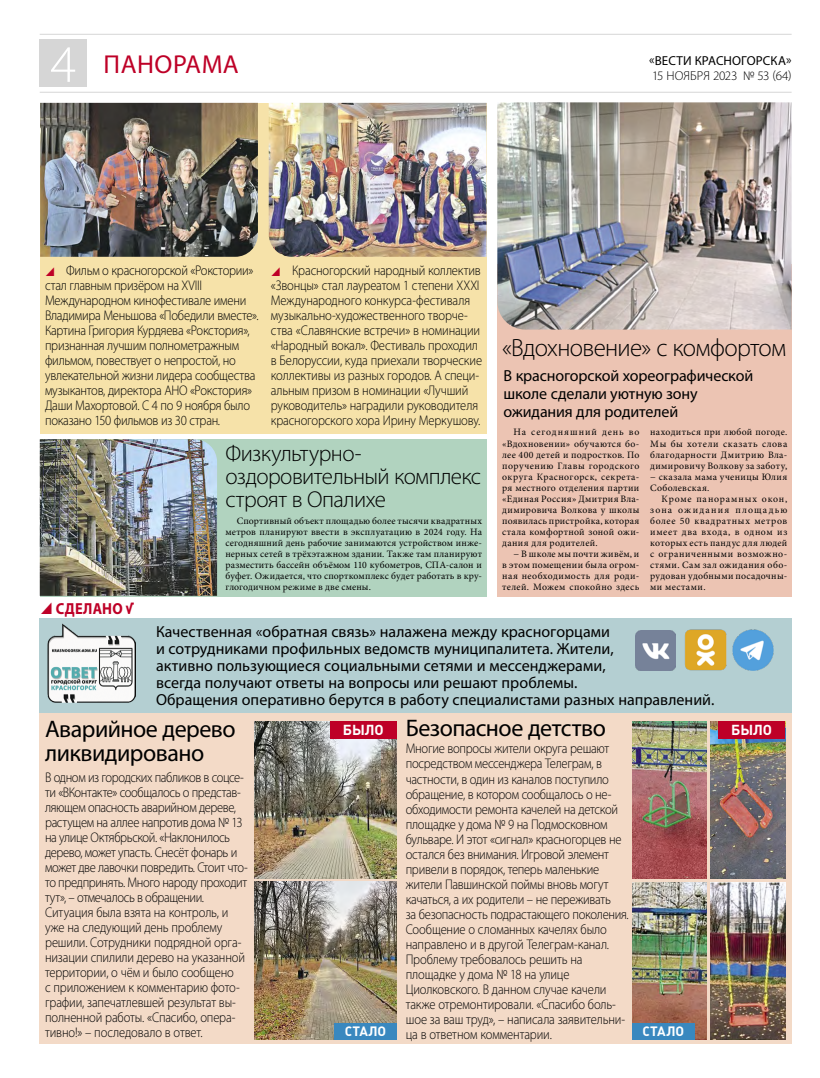
<style>
.page{position:relative;width:820px;height:1078px;background:#fff}
.page>*{position:absolute;margin:0;border:0;box-sizing:border-box;transform-origin:0 0}
.t1{font:300 53px "Myriad Pro";color:#fff}
.t2{font:26px "Myriad Pro";letter-spacing:.02em;color:#be0027}
.t3{font:300 25px "Myriad Pro";letter-spacing:-.025em;color:#000}
.t4{font:24px "Myriad Pro";letter-spacing:-.02em;color:#000}
.t5{font:300 23px/23px "Myriad Pro";letter-spacing:-.025em;color:#000}
.t6{font:16px/17px "Myriad Pro";color:#000}
.t7{font:700 16px "Myriad Pro";letter-spacing:.015em;color:#be0027;scale:.9 1}
.t8{font:700 14.3px "Plumb";letter-spacing:-.01em;color:#fff}
.t9{font:300 14px/15px "Myriad Pro";letter-spacing:-.015em;color:#000;scale:.9 1}
.t10{font:700 13.4px "Plumb";letter-spacing:.005em;color:#fff}
.t11{font:13px "Myriad Pro";letter-spacing:.01em;color:#000}
.t12{font:300 13px "Myriad Pro";letter-spacing:-.005em;color:#000}
.t13{font:9.8px/11.1px "Minion Pro";letter-spacing:.03em;color:#000;text-align:justify}
.s1{font-family:"Plumb C"}
</style>
<div class="page">
<hr style="left:40px;top:92px;width:751px;height:1px;background:#d6d6d6">
<hr style="left:40px;top:34px;width:751px;height:1px;background:#d6d6d6">
<div style="left:40px;top:40px;width:47px;height:47px;background:#d6d6d6"></div>
<div style="left:40px;top:439px;width:446px;height:157px;background:#b1d3bf"></div>
<div style="left:497px;top:264px;width:294px;height:332px;background:#ecc4b3"></div>
<div style="left:40px;top:103px;width:446px;height:330px;background:#f6e2a9"></div>
<div style="left:40px;top:624px;width:751px;height:419px;background:#f3dac7"></div>
<div style="left:40px;top:618px;width:751px;height:94px;background:#b4cfd2"></div>
<img style="left:635px;top:630px;width:40px;height:40px">
<img style="left:684px;top:629px;width:90px;height:42px">
<img style="left:47px;top:623px;width:89px;height:79px">
<img style="left:254px;top:721px;width:142px;height:157px">
<img style="left:254px;top:881px;width:142px;height:158px">
<div style="left:334px;top:1022px;width:62px;height:17px;background:#3988bf"></div>
<div style="left:330px;top:721px;width:66px;height:17px;background:#be0027"></div>
<img style="left:632px;top:721px;width:74px;height:157px">
<img style="left:632px;top:882px;width:74px;height:157px">
<img style="left:710px;top:721px;width:74px;height:157px">
<img style="left:710px;top:882px;width:74px;height:157px">
<div style="left:718px;top:721px;width:66px;height:17px;background:#be0027"></div>
<div style="left:631px;top:1022px;width:63px;height:17px;background:#3988bf"></div>
<img style="left:40px;top:103px;width:218px;height:154px">
<img style="left:497px;top:102px;width:294px;height:227px">
<img style="left:268px;top:103px;width:218px;height:154px">
<img style="left:40px;top:439px;width:177px;height:156px">
<h1 class="t1" style="left:50px;top:32px;width:27px">4</h1>
<p class="t11" style="left:649px;top:53px;width:144px">«ВЕСТИ КРАСНОГОРСКА»</p>
<h2 class="t2" style="left:103px;top:48px;width:137px">ПАНОРАМА</h2>
<p class="t12" style="left:651px;top:68px;width:141px">15 НОЯБРЯ 2023 № 53 (64)</p>
<p class="t9" style="left:45px;top:262px;width:239px;text-indent:21px">Фильм о красногорской «Рокстории» стал главным призёром на XVIII Международном кинофестивале имени Владимира Меньшова «Победили вместе».<br>Картина Григория Курдяева «Рокстория», признанная лучшим полнометражным фильмом, повествует о непростой, но увлекательной жизни лидера сообщества музыкантов, директора АНО «Рокстория» Даши Махортовой. С 4 по 9 ноября было показано 150 фильмов из 30 стран.</p>
<p class="t9" style="left:271px;top:262px;width:236px;text-indent:21px">Красногорский народный коллектив «Звонцы» стал лауреатом 1 степени XXXI Международного конкурса-фестиваля музыкально-художественного творче&shy;ства «Славянские встречи» в номинации «Народный вокал». Фестиваль проходил в Белоруссии, куда приехали творческие коллективы из разных городов. А специ&shy;альным призом в номинации «Лучший руководитель» наградили руководителя красногорского хора Ирину Меркушову.</p>
<h3 class="t5" style="left:225px;top:441px;width:257px">Физкультурно&shy;оздоровительный комплекс строят в Опалихе</h3>
<p class="t7" style="left:56px;top:598px;width:89px">СДЕЛАНО <span class="s1">√</span></p>
<p class="t13" style="left:225px;top:515px;width:258px;text-indent:11px">Спортивный объект площадью более тысячи квадратных метров планируют ввести в эксплуатацию в 2024 году. На сегодняшний день рабочие занимаются устройством инже&shy;нерных сетей в трёхэтажном здании. Также там планируют разместить бассейн объёмом 110 кубометров, СПА-салон и буфет. Ожидается, что спорткомплекс будет работать в кру&shy;глогодичном режиме в две смены.</p>
<h3 class="t3" style="left:502px;top:332px;width:285px">«Вдохновение» с комфортом</h3>
<p class="t6" style="left:503px;top:366px;width:251px;line-height:18px">В красногорской хореографической школе сделали уютную зону ожидания для родителей</p>
<p class="t13" style="left:502px;top:426px;width:139px;text-indent:11px">На сегодняшний день во «Вдохновении» обучаются бо&shy;лее 400 детей и подростков. По поручению Главы городского округа Красногорск, секрета&shy;ря местного отделения партии «Единая Россия» Дмитрия Вла&shy;димировича Волкова у школы появилась пристройка, которая стала комфортной зоной ожи&shy;дания для родителей.</p>
<p class="t13" style="left:502px;top:548px;width:139px;text-indent:11px">− В школе мы почти живём, и в этом помещении была огром&shy;ная необходимость для роди&shy;телей. Можем спокойно здесь</p>
<p class="t13" style="left:650px;top:426px;width:139px">находиться при любой погоде.<br>Мы бы хотели сказать слова благодарности Дмитрию Вла&shy;димировичу Волкову за заботу, − сказала мама ученицы Юлия Соболевская.</p>
<p class="t13" style="left:650px;top:493px;width:139px;text-indent:11px">Кроме панорамных окон, зона ожидания площадью более 50 квадратных метров имеет два входа, в одном из которых есть пандус для людей с ограниченными возможно&shy;стями. Сам зал ожидания обо&shy;рудован удобными посадочны&shy;ми местами.</p>
<p class="t6" style="left:156px;top:622px;width:559px">Качественная «обратная связь» налажена между красногорцами<br>и сотрудниками профильных ведомств муниципалитета. Жители,<br>активно пользующиеся социальными сетями и мессенджерами,<br>всегда получают ответы на вопросы или решают проблемы.<br>Обращения оперативно берутся в работу специалистами разных направлений.</p>
<h3 class="t4" style="left:45px;top:714px;width:192px">Аварийное дерево</h3>
<p class="t8" style="left:343px;top:722px;width:42px">БЫЛО</p>
<h3 class="t4" style="left:45px;top:738px;width:161px">ликвидировано</h3>
<p class="t9" style="left:45px;top:769px;width:227px">В одном из городских пабликов в соцсе&shy;ти «ВКонтакте» сообщалось о представ&shy;ляющем опасность аварийном дереве, растущем на аллее напротив дома № 13 на улице Октябрьской. «Наклонилось дерево, может упасть. Снесёт фонарь и может две лавочки повредить. Стоит что&shy;то предпринять. Много народу проходит тут», – отмечалось в обращении.<br>Ситуация была взята на контроль, и уже на следующий день проблему решили. Сотрудники подрядной орга&shy;низации спилили дерево на указанной территории, о чём и было сообщено<br>с приложением к комментарию фото&shy;графии, запечатлевшей результат вы&shy;полненной работы. «Спасибо, опера&shy;тивно!» – последовало в ответ.</p>
<p class="t10" style="left:344px;top:1023px;width:43px">СТАЛО</p>
<h3 class="t4" style="left:405px;top:712px;width:202px">Безопасное детство</h3>
<p class="t9" style="left:405px;top:741px;width:249px">Многие вопросы жители округа решают посредством мессенджера Телеграм, в частности, в один из каналов поступило обращение, в котором сообщалось о не&shy;обходимости ремонта качелей на детской площадке у дома № 9 на Подмосковном бульваре. И этот «сигнал» красногорцев не остался без внимания. Игровой элемент привели в порядок, теперь маленькие жители Павшинской поймы вновь могут качаться, а их родители – не переживать<br>за безопасность подрастающего поколения.<br>Сообщение о сломанных качелях было направлено и в другой Телеграм-канал.<br>Проблему требовалось решить на площадке у дома № 18 на улице Циолковского. В данном случае качели также отремонтировали. «Спасибо боль&shy;шое за ваш труд», – написала заявительни&shy;ца в ответном комментарии.</p>
<p class="t10" style="left:642px;top:1023px;width:43px">СТАЛО</p>
<p class="t8" style="left:731px;top:722px;width:42px">БЫЛО</p>
</div>
